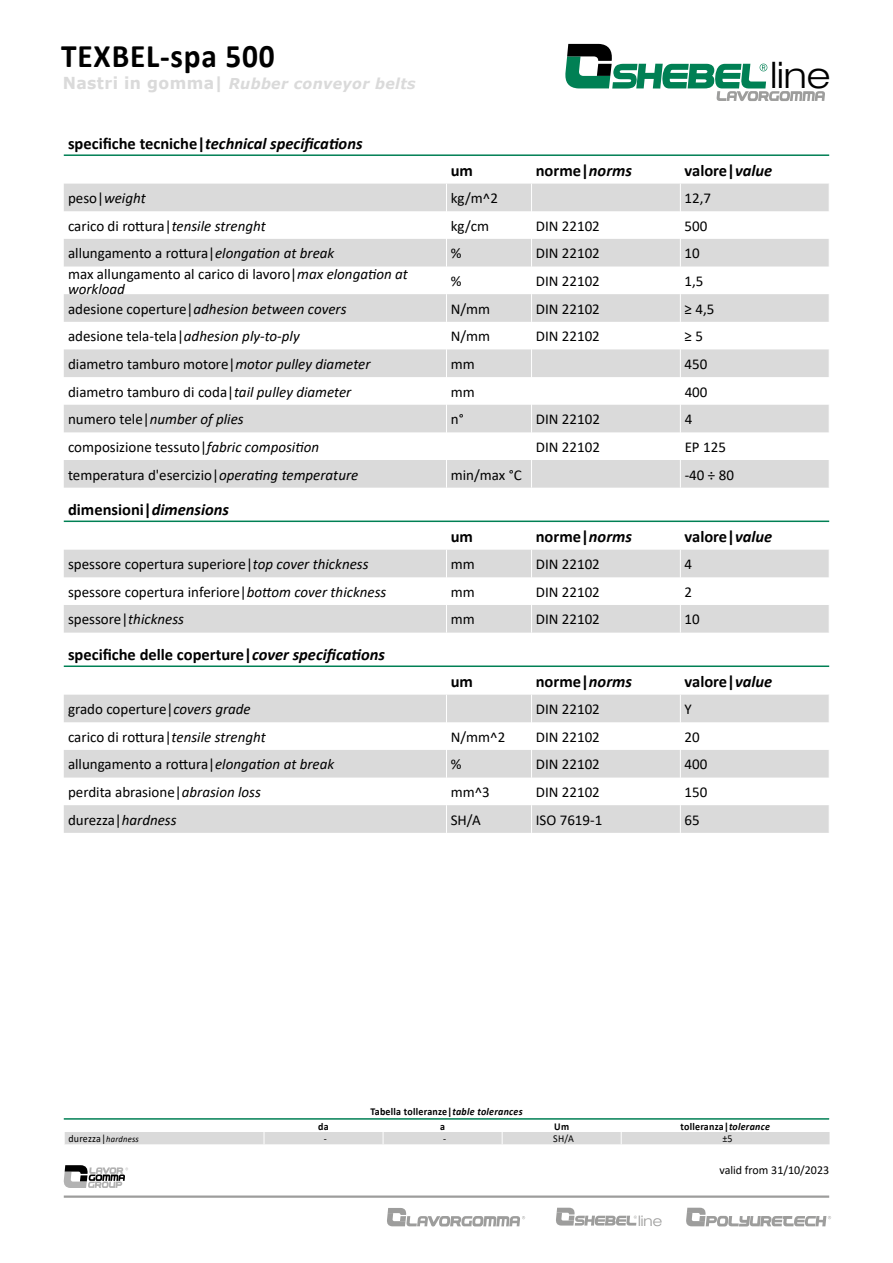
<style>
.page{position:relative;width:893px;height:1263px;background:#fff}
.page>*{position:absolute;margin:0;border:0;box-sizing:border-box;transform-origin:0 0}
.t1{font:300 expanded 36.45px "Helvetica Neue LT Std";color:#000}
.t2{font:700 33px "Calibri";letter-spacing:.025em;color:#000;scale:.95 1}
.t3{font:700 16.5px "Calibri";color:#000}
.t4{font:italic 700 16.5px "Calibri";color:#000}
.t5{font:15px/15px "Calibri";color:#000}
.t6{font:italic 15px "Calibri";color:#000}
.t7{font:italic 700 15px "Verdana";letter-spacing:.025em;color:#dadada;scale:.95 1}
.t8{font:300 expanded 14.55px "Helvetica Neue LT Std";color:#9d9d9c}
.t9{font:12px "Calibri";color:#000}
.t10{font:700 10.5px "Calibri";letter-spacing:.025em;color:#000;scale:.95 1}
.t11{font:10.5px "Calibri";letter-spacing:.025em;color:#000;scale:.95 1}
.s1{font-style:normal;font-size:16.5px}
.s2{font-style:normal}
.s3{font-style:italic}
.s4{font-style:italic;font-size:9px}
</style>
<div class="page">
<svg style="left:387px;top:1208px;width:138px;height:18px"></svg>
<svg style="left:556px;top:1208px;width:81px;height:17px"></svg>
<svg style="left:686px;top:1208px;width:145px;height:18px"></svg>
<hr style="left:64px;top:1195px;width:765px;height:3px;background:#9d9d9c">
<svg style="left:63px;top:1165px;width:65px;height:23px"></svg>
<svg style="left:565px;top:44px;width:260px;height:57px"></svg>
<hr style="left:64px;top:154px;width:765px;height:2px;background:#008054">
<svg style="left:64px;top:184px;width:765px;height:304px;fill:#dadada"></svg>
<svg style="left:446px;top:184px;width:1px;height:304px"></svg>
<svg style="left:531px;top:184px;width:1px;height:304px"></svg>
<svg style="left:680px;top:184px;width:1px;height:304px"></svg>
<hr style="left:64px;top:520px;width:765px;height:2px;background:#008054">
<svg style="left:64px;top:550px;width:765px;height:83px;fill:#dadada"></svg>
<svg style="left:446px;top:550px;width:1px;height:83px"></svg>
<svg style="left:531px;top:550px;width:1px;height:83px"></svg>
<svg style="left:680px;top:550px;width:1px;height:83px"></svg>
<hr style="left:64px;top:665px;width:765px;height:2px;background:#008054">
<svg style="left:64px;top:695px;width:765px;height:138px;fill:#dadada"></svg>
<svg style="left:446px;top:695px;width:1px;height:138px"></svg>
<svg style="left:531px;top:695px;width:1px;height:138px"></svg>
<svg style="left:680px;top:695px;width:1px;height:138px"></svg>
<hr style="left:64px;top:1118px;width:765px;height:2px;background:#008054">
<div style="left:64px;top:1132px;width:766px;height:12px;background:#dadada"></div>
<h2 class="t2" style="left:61px;top:33px;width:226px">TEXBEL-spa 500</h2>
<p class="t7" style="left:63px;top:74px;width:373px"><span class="s1">Nastri in gomma|</span> Rubber conveyor belts</p>
<p class="t4" style="left:68px;top:132px;width:296px"><span class="s2">specifiche tecniche|</span>technical specifications</p>
<h1 class="t1" style="left:770px;top:54px;width:61px">line</h1>
<p class="t3" style="left:451px;top:159px;width:24px">um</p>
<p class="t3" style="left:536px;top:159px;width:98px">norme|<span class="s3">norms</span></p>
<p class="t3" style="left:685px;top:159px;width:89px">valore|<span class="s3">value</span></p>
<p class="t6" style="left:68px;top:188px;width:79px"><span class="s2">peso|</span>weight</p>
<p class="t5" style="left:451px;top:190px;width:49px">kg/m^2</p>
<p class="t5" style="left:685px;top:190px;width:28px">12,7</p>
<p class="t5" style="left:68px;top:218px;width:199px">carico di rottura|<span class="s3">tensile strenght</span></p>
<p class="t5" style="left:451px;top:218px;width:40px">kg/cm</p>
<p class="t5" style="left:536px;top:218px;width:66px">DIN 22102</p>
<p class="t5" style="left:685px;top:218px;width:24px">500</p>
<p class="t5" style="left:68px;top:245px;width:268px">allungamento a rottura|<span class="s3">elongation at break</span></p>
<p class="t5" style="left:451px;top:245px;width:12px">%</p>
<p class="t5" style="left:536px;top:245px;width:66px">DIN 22102</p>
<p class="t5" style="left:685px;top:245px;width:17px">10</p>
<p class="t5" style="left:68px;top:266px;width:341px">max allungamento al carico di lavoro|<span class="s3">max elongation at workload</span></p>
<p class="t5" style="left:451px;top:273px;width:12px">%</p>
<p class="t5" style="left:536px;top:273px;width:66px">DIN 22102</p>
<p class="t5" style="left:685px;top:273px;width:20px">1,5</p>
<p class="t6" style="left:68px;top:298px;width:280px"><span class="s2">adesione coperture|</span>adhesion between covers</p>
<p class="t5" style="left:451px;top:301px;width:41px">N/mm</p>
<p class="t5" style="left:536px;top:301px;width:66px">DIN 22102</p>
<p class="t5" style="left:685px;top:301px;width:31px">≥ 4,5</p>
<p class="t5" style="left:68px;top:328px;width:233px">adesione tela-tela|<span class="s3">adhesion ply-to-ply</span></p>
<p class="t5" style="left:451px;top:328px;width:41px">N/mm</p>
<p class="t5" style="left:536px;top:328px;width:66px">DIN 22102</p>
<p class="t5" style="left:685px;top:328px;width:20px">≥ 5</p>
<p class="t5" style="left:68px;top:356px;width:304px">diametro tamburo motore|<span class="s3">motor pulley diameter</span></p>
<p class="t5" style="left:451px;top:356px;width:25px">mm</p>
<p class="t5" style="left:685px;top:356px;width:24px">450</p>
<p class="t5" style="left:68px;top:384px;width:285px">diametro tamburo di coda|<span class="s3">tail pulley diameter</span></p>
<p class="t5" style="left:451px;top:384px;width:25px">mm</p>
<p class="t5" style="left:685px;top:384px;width:24px">400</p>
<p class="t6" style="left:68px;top:409px;width:177px"><span class="s2">numero tele|</span>number of plies</p>
<p class="t5" style="left:451px;top:411px;width:14px">n°</p>
<p class="t5" style="left:536px;top:411px;width:66px">DIN 22102</p>
<p class="t5" style="left:685px;top:411px;width:9px">4</p>
<p class="t5" style="left:68px;top:439px;width:253px">composizione tessuto|<span class="s3">fabric composition</span></p>
<p class="t5" style="left:536px;top:439px;width:66px">DIN 22102</p>
<p class="t5" style="left:685px;top:439px;width:43px">EP 125</p>
<p class="t5" style="left:68px;top:467px;width:292px">temperatura d'esercizio|<span class="s3">operating temperature</span></p>
<p class="t5" style="left:451px;top:467px;width:73px">min/max °C</p>
<p class="t5" style="left:685px;top:467px;width:51px">-40 ÷ 80</p>
<p class="t3" style="left:68px;top:498px;width:163px">dimensioni|<span class="s3">dimensions</span></p>
<p class="t3" style="left:451px;top:525px;width:24px">um</p>
<p class="t3" style="left:536px;top:525px;width:98px">norme|<span class="s3">norms</span></p>
<p class="t3" style="left:685px;top:525px;width:89px">valore|<span class="s3">value</span></p>
<p class="t5" style="left:68px;top:556px;width:302px">spessore copertura superiore|<span class="s3">top cover thickness</span></p>
<p class="t5" style="left:451px;top:556px;width:25px">mm</p>
<p class="t5" style="left:536px;top:556px;width:66px">DIN 22102</p>
<p class="t5" style="left:685px;top:556px;width:9px">4</p>
<p class="t5" style="left:68px;top:584px;width:320px">spessore copertura inferiore|<span class="s3">bottom cover thickness</span></p>
<p class="t5" style="left:451px;top:584px;width:25px">mm</p>
<p class="t5" style="left:536px;top:584px;width:66px">DIN 22102</p>
<p class="t5" style="left:685px;top:584px;width:9px">2</p>
<p class="t5" style="left:68px;top:612px;width:118px">spessore|<span class="s3">thickness</span></p>
<p class="t5" style="left:451px;top:612px;width:25px">mm</p>
<p class="t5" style="left:536px;top:612px;width:66px">DIN 22102</p>
<p class="t5" style="left:685px;top:612px;width:17px">10</p>
<p class="t3" style="left:68px;top:643px;width:318px">specifiche delle coperture|<span class="s3">cover specifications</span></p>
<p class="t3" style="left:451px;top:670px;width:24px">um</p>
<p class="t3" style="left:536px;top:670px;width:98px">norme|<span class="s3">norms</span></p>
<p class="t3" style="left:685px;top:670px;width:89px">valore|<span class="s3">value</span></p>
<p class="t5" style="left:68px;top:701px;width:184px">grado coperture|<span class="s3">covers grade</span></p>
<p class="t5" style="left:536px;top:701px;width:66px">DIN 22102</p>
<p class="t5" style="left:685px;top:701px;width:9px">Y</p>
<p class="t5" style="left:68px;top:729px;width:199px">carico di rottura|<span class="s3">tensile strenght</span></p>
<p class="t5" style="left:451px;top:729px;width:56px">N/mm^2</p>
<p class="t5" style="left:536px;top:729px;width:66px">DIN 22102</p>
<p class="t5" style="left:685px;top:729px;width:17px">20</p>
<p class="t5" style="left:68px;top:756px;width:268px">allungamento a rottura|<span class="s3">elongation at break</span></p>
<p class="t5" style="left:451px;top:756px;width:12px">%</p>
<p class="t5" style="left:536px;top:756px;width:66px">DIN 22102</p>
<p class="t5" style="left:685px;top:756px;width:24px">400</p>
<p class="t5" style="left:68px;top:784px;width:194px">perdita abrasione|<span class="s3">abrasion loss</span></p>
<p class="t5" style="left:451px;top:784px;width:41px">mm^3</p>
<p class="t5" style="left:536px;top:784px;width:66px">DIN 22102</p>
<p class="t5" style="left:685px;top:784px;width:24px">150</p>
<p class="t5" style="left:68px;top:812px;width:110px">durezza|<span class="s3">hardness</span></p>
<p class="t5" style="left:451px;top:812px;width:32px">SH/A</p>
<p class="t5" style="left:536px;top:812px;width:68px">ISO 7619-1</p>
<p class="t5" style="left:685px;top:812px;width:17px">65</p>
<p class="t10" style="left:370px;top:1104px;width:162px">Tabella tolleranze|<span class="s3">table tolerances</span></p>
<p class="t10" style="left:318px;top:1119px;width:13px">da</p>
<p class="t10" style="left:440px;top:1119px;width:7px">a</p>
<p class="t10" style="left:554px;top:1119px;width:17px">Um</p>
<p class="t10" style="left:680px;top:1119px;width:96px">tolleranza|<span class="s3">tolerance</span></p>
<p class="t11" style="left:68px;top:1131px;width:76px">durezza|<span class="s4">hardness</span></p>
<p class="t11" style="left:324px;top:1131px;width:5px">-</p>
<p class="t11" style="left:443px;top:1131px;width:5px">-</p>
<p class="t11" style="left:553px;top:1131px;width:23px">SH/A</p>
<p class="t11" style="left:722px;top:1131px;width:12px">±5</p>
<p class="t8" style="left:638px;top:1212px;width:25px">line</p>
<p class="t9" style="left:719px;top:1162px;width:111px">valid from 31/10/2023</p>
</div>
